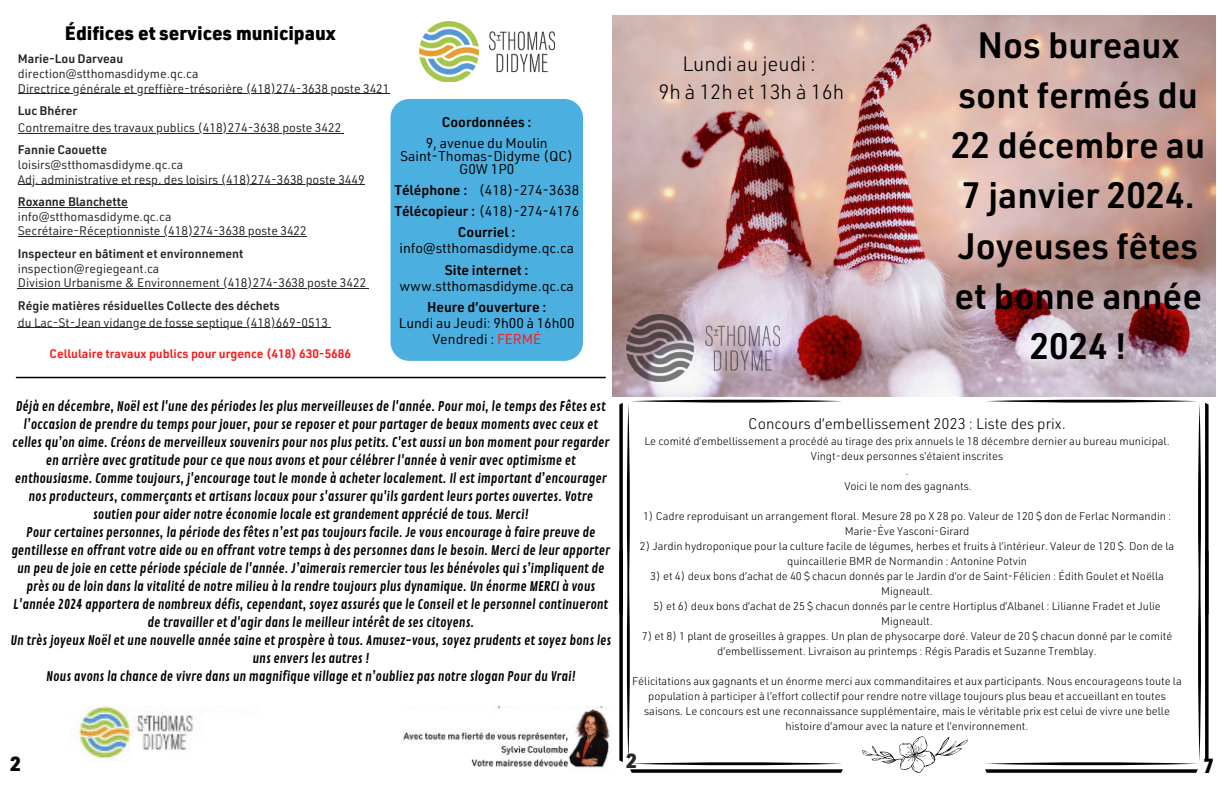
<style>
.page{position:relative;width:1224px;height:792px;background:#fff}
.page>*{position:absolute;margin:0;border:0;box-sizing:border-box;transform-origin:0 0}
.t1{font:600 36px/50.2px "URWDIN Arabic";color:#000;text-align:center}
.t2{font:300 20.3px/28.1px "URWDIN Arabic";color:#000;text-align:center}
.t3{font:900 20px "URWDIN Arabic";color:#000}
.t4{font:900 20px "URWDIN Arabic";color:#272525}
.t5{font:900 19.1px "URWDIN Arabic";color:#000}
.t6{font:300 15px "URWDIN Arabic";color:#000}
.t7{font:13.9px/13.2px "URWDIN Arabic";color:#000;text-align:center}
.t8{font:600 13.9px "URWDIN Arabic";color:#000}
.t9{font:13px/18px "Contrail One";color:#000;text-align:center}
.t10{font:12.2px "URWDIN Arabic";color:#272525}
.t11{font:600 12.2px "URWDIN Arabic";color:#272525}
.t12{font:600 12.2px "URWDIN Arabic";color:#ff1616}
.t13{font:300 11px/15px "URWDIN Arabic";color:#000;text-align:center}
.s1{font-weight:600}
.s2{color:#ff1616}
</style>
<div class="page">
<hr style="left:16px;top:377px;width:589px;height:1px;background:#000">
<div style="left:391px;top:99px;width:192px;height:262px;background:#4bb0e0"></div>
<img style="left:419px;top:22px;width:135px;height:59px">
<hr style="left:18px;top:327px;width:310px;height:1px;background:#272525">
<hr style="left:18px;top:133px;width:177px;height:1px;background:#272525">
<hr style="left:195px;top:133px;width:146px;height:1px;background:#272525">
<hr style="left:18px;top:288px;width:202px;height:1px;background:#272525">
<hr style="left:220px;top:288px;width:146px;height:1px;background:#272525">
<hr style="left:18px;top:236px;width:143px;height:1px;background:#272525">
<hr style="left:161px;top:236px;width:146px;height:1px;background:#272525">
<hr style="left:18px;top:207px;width:110px;height:1px;background:#272525">
<hr style="left:18px;top:185px;width:200px;height:1px;background:#272525">
<hr style="left:218px;top:185px;width:147px;height:1px;background:#272525">
<hr style="left:18px;top:93px;width:225px;height:1px;background:#272525">
<hr style="left:243px;top:93px;width:147px;height:1px;background:#272525">
<img style="left:402px;top:706px;width:208px;height:62px">
<img style="left:70px;top:706px;width:123px;height:57px">
<svg style="left:985px;top:396px;width:224px;height:377px"></svg>
<svg style="left:619px;top:396px;width:224px;height:377px"></svg>
<svg style="left:862px;top:736px;width:106px;height:37px"></svg>
<img style="left:613px;top:15px;width:602px;height:381px">
<img style="left:626px;top:314px;width:154px;height:68px">
<h3 class="t5" style="left:65px;top:22px;width:272px">Édifices et services municipaux</h3>
<p class="t11" style="left:18px;top:52px;width:107px">Marie-Lou Darveau</p>
<p class="t10" style="left:18px;top:67px;width:182px">direction@stthomasdidyme.qc.ca</p>
<p class="t10" style="left:18px;top:81px;width:373px">Directrice générale et greffière-trésorière (418)274-3638 poste 3421</p>
<p class="t11" style="left:18px;top:104px;width:61px">Luc Bhérer</p>
<p class="t10" style="left:18px;top:121px;width:325px">Contremaitre des travaux publics (418)274-3638 poste 3422</p>
<p class="t8" style="left:442px;top:114px;width:91px">Coordonnées :</p>
<p class="t11" style="left:18px;top:143px;width:91px">Fannie Caouette</p>
<p class="t10" style="left:18px;top:158px;width:167px">loisirs@stthomasdidyme.qc.ca</p>
<p class="t10" style="left:18px;top:172px;width:348px">Adj. administrative et resp. des loisirs (418)274-3638 poste 3449</p>
<p class="t11" style="left:18px;top:195px;width:111px">Roxanne Blanchette</p>
<p class="t10" style="left:18px;top:209px;width:155px">info@stthomasdidyme.qc.ca</p>
<p class="t10" style="left:18px;top:224px;width:290px">Secrétaire-Réceptionniste (418)274-3638 poste 3422</p>
<p class="t11" style="left:18px;top:247px;width:227px">Inspecteur en bâtiment et environnement</p>
<p class="t10" style="left:18px;top:261px;width:143px">inspection@regiegeant.ca</p>
<p class="t10" style="left:18px;top:276px;width:350px">Division Urbanisme &amp; Environnement (418)274-3638 poste 3422</p>
<p class="t11" style="left:18px;top:298px;width:263px">Régie matières résiduelles Collecte des déchets</p>
<p class="t10" style="left:18px;top:315px;width:312px">du Lac-St-Jean vidange de fosse septique (418)669-0513</p>
<p class="t12" style="left:49px;top:347px;width:303px">Cellulaire travaux publics pour urgence (418) 630-5686</p>
<p class="t7" style="left:400px;top:136px;width:175px">9, avenue du Moulin<br>Saint-Thomas-Didyme (QC)<br>G0W 1P0</p>
<p class="t7" style="left:394px;top:180px;width:186px;line-height:21.2px;text-align:left"><span class="s1">Téléphone :</span> (418)-274-3638<br><span class="s1">Télécopieur :</span> (418)-274-4176</p>
<p class="t8" style="left:458px;top:224px;width:59px">Courriel :</p>
<p class="t7" style="left:400px;top:242px;width:176px">info@stthomasdidyme.qc.ca</p>
<p class="t8" style="left:445px;top:262px;width:85px">Site internet :</p>
<p class="t7" style="left:400px;top:279px;width:176px">www.stthomasdidyme.qc.ca</p>
<p class="t8" style="left:427px;top:299px;width:121px">Heure d’ouverture :</p>
<p class="t7" style="left:399px;top:315px;width:177px;line-height:16px">Lundi au Jeudi: 9h00 à 16h00<br>Vendredi : <span class="s2">FERMÉ</span></p>
<p class="t9" style="left:10px;top:398px;width:602px">Déjà en décembre, Noël est l'une des périodes les plus merveilleuses de l'année. Pour moi, le temps des Fêtes est l’occasion de prendre du temps pour jouer, pour se reposer et pour partager de beaux moments avec ceux et celles qu’on aime. Créons de merveilleux souvenirs pour nos plus petits. C'est aussi un bon moment pour regarder en arrière avec gratitude pour ce que nous avons et pour célébrer l'année à venir avec optimisme et enthousiasme. Comme toujours, j'encourage tout le monde à acheter localement. Il est important d’encourager nos producteurs, commerçants et artisans locaux pour s'assurer qu'ils gardent leurs portes ouvertes. Votre soutien pour aider notre économie locale est grandement apprécié de tous. Merci!<br>Pour certaines personnes, la période des fêtes n’est pas toujours facile. Je vous encourage à faire preuve de gentillesse en offrant votre aide ou en offrant votre temps à des personnes dans le besoin. Merci de leur apporter un peu de joie en cette période spéciale de l'année. J’aimerais remercier tous les bénévoles qui s’impliquent de près ou de loin dans la vitalité de notre milieu à la rendre toujours plus dynamique. Un énorme MERCI à vous L'année 2024 apportera de nombreux défis, cependant, soyez assurés que le Conseil et le personnel continueront de travailler et d'agir dans le meilleur intérêt de ses citoyens.<br>Un très joyeux Noël et une nouvelle année saine et prospère à tous. Amusez-vous, soyez prudents et soyez bons les uns envers les autres !<br>Nous avons la chance de vivre dans un magnifique village et n’oubliez pas notre slogan Pour du Vrai!</p>
<h2 class="t2" style="left:658px;top:50px;width:187px">Lundi au jeudi :<br>9h à 12h et 13h à 16h</h2>
<h1 class="t1" style="left:951px;top:20px;width:255px">Nos bureaux sont fermés du<br>22 décembre au<br>7 janvier 2024.<br>Joyeuses fêtes et bonne année<br>2024 !</h1>
<p class="t6" style="left:748px;top:415px;width:319px">Concours d’embellissement 2023 : Liste des prix.</p>
<p class="t13" style="left:644px;top:434px;width:527px">Le comité d’embellissement a procédé au tirage des prix annuels le 18 décembre dernier au bureau municipal.<br>Vingt-deux personnes s’étaient inscrites<br>.<br>Voici le nom des gagnants.</p>
<p class="t13" style="left:643px;top:509px;width:530px">1) Cadre reproduisant un arrangement floral. Mesure 28 po X 28 po. Valeur de 120 $ don de Ferlac Normandin :<br>Marie-Ève Yasconi-Girard</p>
<p class="t13" style="left:640px;top:539px;width:536px">2) Jardin hydroponique pour la culture facile de légumes, herbes et fruits à l’intérieur. Valeur de 120 $. Don de la quincaillerie BMR de Normandin : Antonine Potvin</p>
<p class="t13" style="left:650px;top:569px;width:515px">3) et 4) deux bons d’achat de 40 $ chacun donnés par le Jardin d’or de Saint-Félicien : Édith Goulet et Noëlla<br>Migneault.</p>
<p class="t13" style="left:653px;top:599px;width:509px">5) et 6) deux bons d’achat de 25 $ chacun donnés par le centre Hortiplus d’Albanel : Lilianne Fradet et Julie<br>Migneault.</p>
<p class="t13" style="left:642px;top:629px;width:532px">7) et 8) 1 plant de groseilles à grappes. Un plan de physocarpe doré. Valeur de 20 $ chacun donné par le comité d’embellissement. Livraison au printemps : Régis Paradis et Suzanne Tremblay.</p>
<p class="t13" style="left:632px;top:674px;width:551px">Félicitations aux gagnants et un énorme merci aux commanditaires et aux participants. Nous encourageons toute la population à participer à l’effort collectif pour rendre notre village toujours plus beau et accueillant en toutes saisons. Le concours est une reconnaissance supplémentaire, mais le véritable prix est celui de vivre une belle histoire d’amour avec la nature et l’environnement.</p>
<h3 class="t3" style="left:10px;top:753px;width:12px">2</h3>
<h3 class="t4" style="left:626px;top:749px;width:12px">2</h3>
<h3 class="t3" style="left:1204px;top:754px;width:12px">7</h3>
</div>
